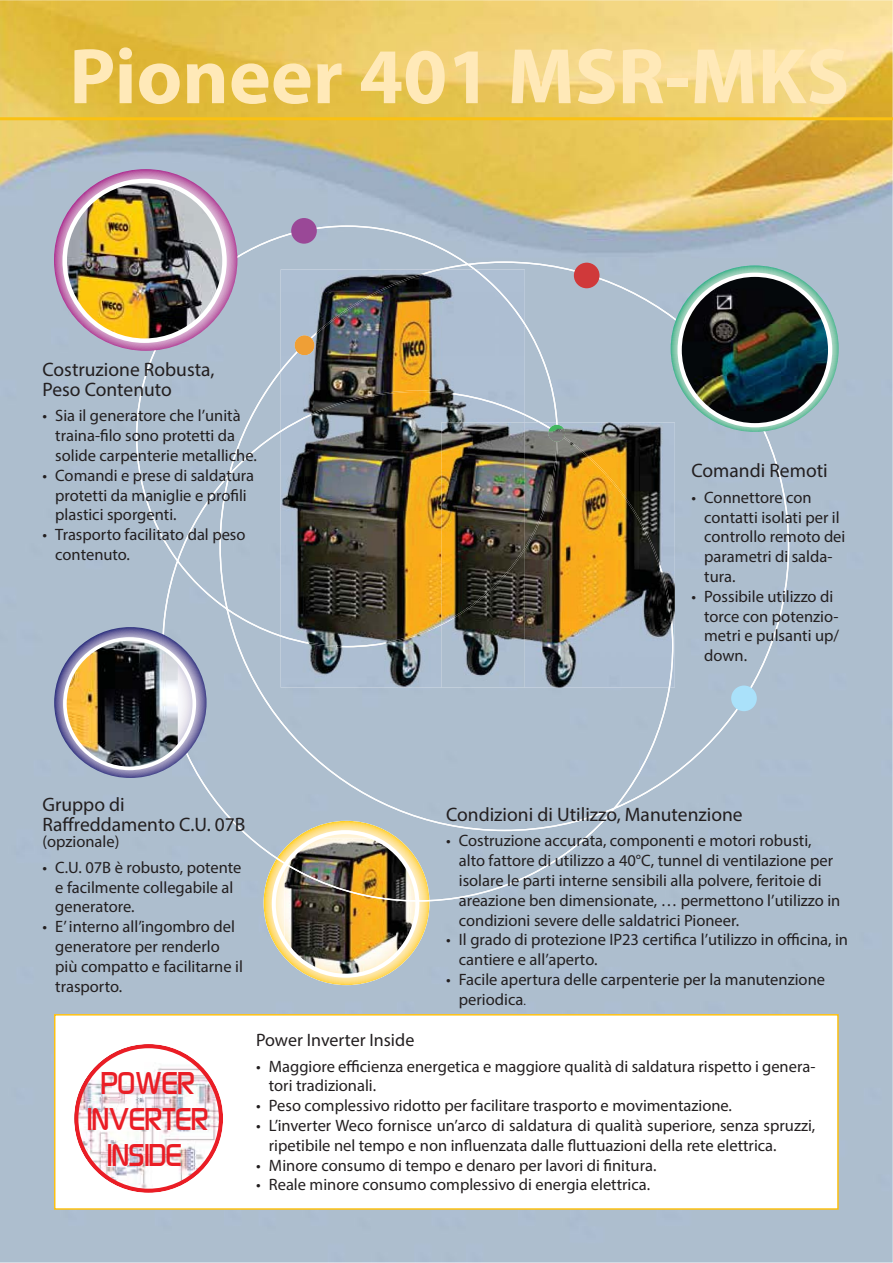
<style>
.page{position:relative;width:893px;height:1263px;background:#fff}
.page>*{position:absolute;margin:0;border:0;box-sizing:border-box;transform-origin:0 0}
.t1{font:700 79.5px "Myriad Pro";color:#ffe9b8}
.t2{font:30px/36px "Bazouk SSK";color:#ea1d25;text-align:center}
.t3{font:19.5px/19.5px "Myriad Pro";color:#231f20}
.t4{font:18px "Myriad Pro";color:#231f20}
.t5{font:16.5px/19.8px "Myriad Pro";color:#231f20}
.s1{font-size:12px}
</style>
<div class="page">
<img style="left:0;top:0;width:893px;height:1263px">
<svg style="left:264px;top:821px;width:165px;height:164px"></svg>
<img style="left:284px;top:902px;width:130px;height:74px">
<hr style="left:0;top:117px;width:893px;height:3px;background:#fac112">
<div style="left:55px;top:1015px;width:783px;height:194px;background:#fff"></div>
<div style="left:54px;top:1014px;width:785px;height:196px;border:2px solid #fcc011"></div>
<svg style="left:136px;top:225px;width:653px;height:677px;background:#adbcc9"></svg>
<div style="left:291px;top:218px;width:26px;height:26px;background:#9a4897;border-radius:50%"></div>
<div style="left:731px;top:686px;width:26px;height:25px;background:#aae1fa;border-radius:50%"></div>
<div style="left:574px;top:263px;width:25px;height:25px;background:#d0393a;border-radius:50%"></div>
<svg style="left:54px;top:169px;width:183px;height:182px;background:#cb8bbd"></svg>
<svg style="left:671px;top:265px;width:168px;height:167px;background:#94cfb9"></svg>
<img style="left:680px;top:275px;width:150px;height:150px;border-radius:50%">
<div style="left:677px;top:273px;width:155px;height:154px;border:4px solid #fff;border-radius:50%"></div>
<svg style="left:54px;top:627px;width:153px;height:151px;background:#9592ba"></svg>
<img style="left:65px;top:639px;width:113px;height:129px">
<div style="left:63px;top:637px;width:133px;height:133px;border:4px solid #fff;border-radius:50%"></div>
<svg style="left:74px;top:1044px;width:149px;height:149px"></svg>
<img style="left:65px;top:181px;width:159px;height:160px;border-radius:50%">
<div style="left:62px;top:179px;width:165px;height:164px;border:4px solid #fff;border-radius:50%"></div>
<img style="left:281px;top:647px;width:160px;height:41px">
<img style="left:281px;top:270px;width:244px;height:377px">
<img style="left:295px;top:336px;width:19px;height:19px">
<img style="left:441px;top:422px;width:232px;height:266px">
<img style="left:548px;top:425px;width:17px;height:17px">
<img style="left:441px;top:547px;width:84px;height:78px">
<h1 class="t1" style="left:69px;top:46px;width:781px">Pioneer 401 MSR-MKS</h1>
<p class="t3" style="left:43px;top:361px;width:174px">Costruzione Robusta,<br>Peso Contenuto</p>
<p class="t5" style="left:55px;top:407px;width:203px;text-indent:-13px">• Sia il generatore che l’unità traina-filo sono protetti da solide carpenterie metalliche.</p>
<p class="t5" style="left:55px;top:466px;width:200px;text-indent:-13px">• Comandi e prese di saldatura protetti da maniglie e profili plastici sporgenti.</p>
<p class="t5" style="left:55px;top:526px;width:192px;text-indent:-13px">• Trasporto facilitato dal peso contenuto.</p>
<p class="t3" style="left:43px;top:796px;width:204px">Gruppo di<br>Raffreddamento C.U. 07B</p>
<p class="t5" style="left:43px;top:833px;width:78px">(opzionale)</p>
<p class="t5" style="left:55px;top:858px;width:188px;text-indent:-13px">• C.U. 07B è robusto, potente e facilmente collegabile al generatore.</p>
<p class="t5" style="left:55px;top:918px;width:189px;text-indent:-13px">• E’ interno all’ingombro del generatore per renderlo più compatto e facilitarne il trasporto.</p>
<p class="t3" style="left:691px;top:462px;width:138px">Comandi Remoti</p>
<p class="t5" style="left:704px;top:488px;width:143px;text-indent:-13px">• Connettore con contatti isolati per il controllo remoto dei parametri di salda&shy;tura.</p>
<p class="t5" style="left:704px;top:587px;width:136px;text-indent:-13px">• Possibile utilizzo di torce con potenzio&shy;metri e pulsanti up/ down.</p>
<p class="t3" style="left:446px;top:806px;width:298px">Condizioni di Utilizzo, Manutenzione</p>
<p class="t5" style="left:459px;top:832px;width:383px;text-indent:-13px">• Costruzione accurata, componenti e motori robusti, alto fattore di utilizzo a 40°C, tunnel di ventilazione per isolare le parti interne sensibili alla polvere, feritoie di areazione ben dimensionate, … permettono l’utilizzo in condizioni severe delle saldatrici Pioneer.</p>
<p class="t5" style="left:459px;top:931px;width:391px;text-indent:-13px">• Il grado di protezione IP23 certifica l’utilizzo in officina, in cantiere e all’aperto.</p>
<p class="t5" style="left:459px;top:971px;width:368px;text-indent:-13px">• Facile apertura delle carpenterie per la manutenzione periodica<span class="s1">.</span></p>
<h2 class="t2" style="left:88px;top:1067px;width:122px">POWER<br>INVERTER<br>INSIDE</h2>
<p class="t4" style="left:256px;top:1033px;width:160px">Power Inverter Inside</p>
<p class="t5" style="left:269px;top:1057px;width:548px;text-indent:-13px">• Maggiore efficienza energetica e maggiore qualità di saldatura rispetto i genera&shy;tori tradizionali.</p>
<p class="t5" style="left:256px;top:1097px;width:477px">• Peso complessivo ridotto per facilitare trasporto e movimentazione.</p>
<p class="t5" style="left:269px;top:1117px;width:548px;text-indent:-13px">• L’inverter Weco fornisce un’arco di saldatura di qualità superiore, senza spruzzi, ripetibile nel tempo e non influenzata dalle fluttuazioni della rete elettrica.</p>
<p class="t5" style="left:256px;top:1156px;width:402px">• Minore consumo di tempo e denaro per lavori di finitura.</p>
<p class="t5" style="left:256px;top:1176px;width:396px">• Reale minore consumo complessivo di energia elettrica.</p>
</div>
